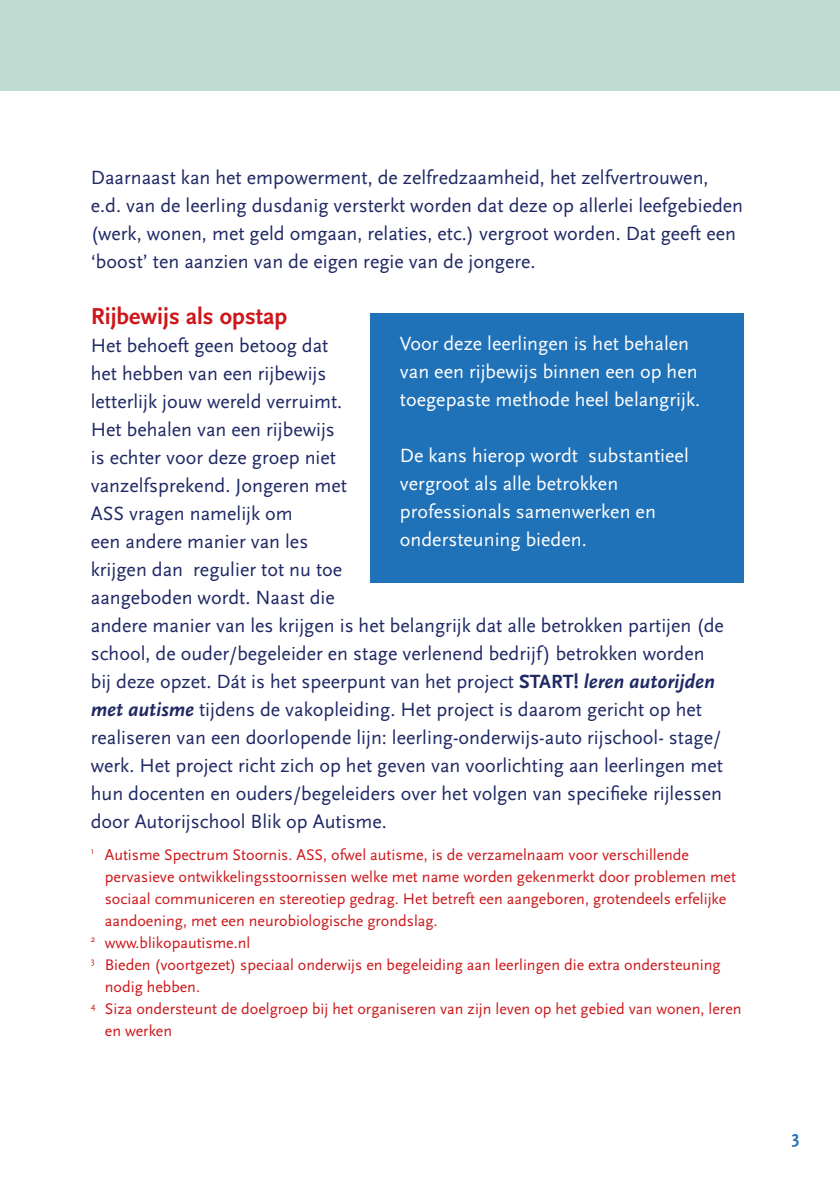
<style>
.page{position:relative;width:840px;height:1191px;background:#fff}
.page>*{position:absolute;margin:0;border:0;box-sizing:border-box;transform-origin:0 0}
.t1{font:700 24px "Scala Sans";color:#cd171a}
.t2{font:20px/28px "Scala Sans";color:#1f2864}
.t3{font:20px/28px "Scala Sans";color:#fff}
.t4{font:700 18px "Scala Sans";color:#1f71b8}
.t5{font:16px/22px "Scala Sans";color:#cd171a}
.s1{font-weight:700}
.s2{font-weight:700;font-style:italic}
</style>
<div class="page">
<div style="left:0;top:0;width:839px;height:91px;background:#c0ddd3"></div>
<div style="left:370px;top:313px;width:373px;height:270px;background:#1f71b8"></div>
<p class="t2" style="left:91px;top:164px;width:653px">Daarnaast kan het empowerment, de zelfredzaamheid, het zelfvertrouwen, e.d. van de leerling dusdanig versterkt worden dat deze op allerlei leefgebieden (werk, wonen, met geld omgaan, relaties, etc.) vergroot worden. Dat geeft een ‘boost’ ten aanzien van de eigen regie van de jongere.</p>
<p class="t1" style="left:91px;top:303px;width:198px">Rijbewijs als opstap</p>
<p class="t2" style="left:91px;top:332px;width:239px">Het behoeft geen betoog dat het hebben van een rijbewijs</p>
<p class="t2" style="left:91px;top:388px;width:253px">letterlijk jouw wereld verruimt.<br>Het behalen van een rijbewijs</p>
<p class="t2" style="left:91px;top:444px;width:258px">is echter voor deze groep niet vanzelfsprekend. Jongeren met</p>
<p class="t2" style="left:91px;top:500px;width:634px">ASS vragen namelijk om<br>een andere manier van les<br>krijgen dan regulier tot nu toe<br>aangeboden wordt. Naast die<br>andere manier van les krijgen is het belangrijk dat alle betrokken partijen (de school, de ouder/begeleider en stage verlenend bedrijf) betrokken worden bij deze opzet. Dát is het speerpunt van het project <span class="s1">START!</span> <span class="s2">leren autorijden met autisme</span> tijdens de vakopleiding. Het project is daarom gericht op het realiseren van een doorlopende lijn: leerling-onderwijs-auto rijschool- stage/ werk. Het project richt zich op het geven van voorlichting aan leerlingen met hun docenten en ouders/begeleiders over het volgen van specifieke rijlessen door Autorijschool Blik op Autisme.</p>
<p class="t3" style="left:399px;top:329px;width:301px">Voor deze leerlingen is het behalen van een rijbewijs binnen een op hen toegepaste methode heel belangrijk.</p>
<p class="t3" style="left:399px;top:441px;width:290px">De kans hierop wordt substantieel vergroot als alle betrokken professionals samenwerken en ondersteuning bieden.</p>
<p class="t5" style="left:105px;top:844px;width:632px;text-indent:-14px"><sup>1</sup> Autisme Spectrum Stoornis. ASS, ofwel autisme, is de verzamelnaam voor verschillende pervasieve ontwikkelingsstoornissen welke met name worden gekenmerkt door problemen met sociaal communiceren en stereotiep gedrag. Het betreft een aangeboren, grotendeels erfelijke</p>
<p class="t5" style="left:105px;top:910px;width:334px">aandoening, met een neurobiologische grondslag.</p>
<p class="t5" style="left:91px;top:932px;width:161px"><sup>2</sup> www.blikopautisme.nl</p>
<p class="t5" style="left:105px;top:954px;width:617px;text-indent:-14px"><sup>3</sup> Bieden (voortgezet) speciaal onderwijs en begeleiding aan leerlingen die extra ondersteuning nodig hebben.</p>
<p class="t5" style="left:105px;top:998px;width:638px;text-indent:-14px"><sup>4</sup> Siza ondersteunt de doelgroep bij het organiseren van zijn leven op het gebied van wonen, leren en werken</p>
<p class="t4" style="left:791px;top:1127px;width:9px">3</p>
</div>
